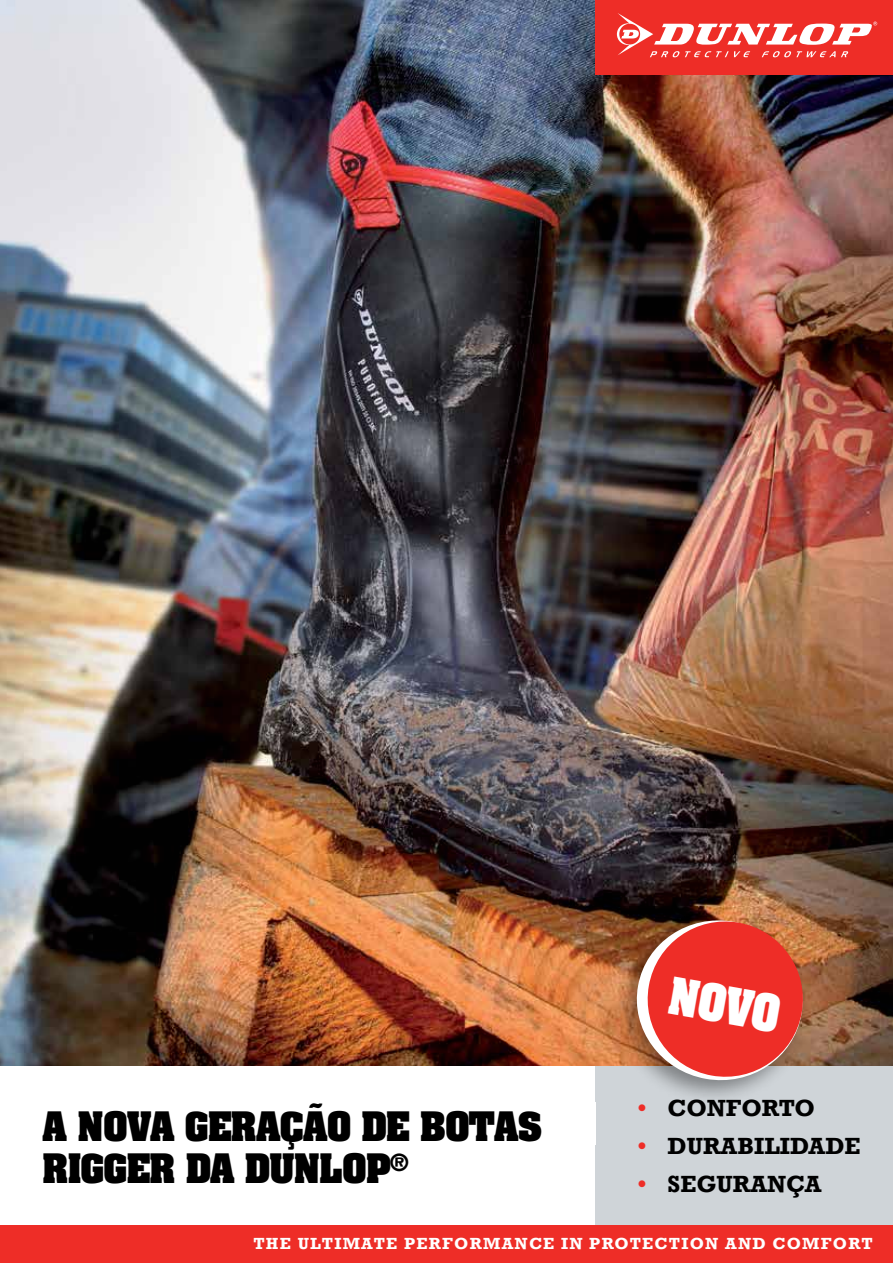
<style>
.page{position:relative;width:893px;height:1263px;background:#fff}
.page>*{position:absolute;margin:0;border:0;box-sizing:border-box;transform-origin:0 0}
.t1{font:700 43.5px "Aachen";color:#fff;scale:.9 1}
.t2{font:700 34.5px/41.4px "Aachen";letter-spacing:-.02em;color:#000}
.t3{font:700 24px "Rockwell";color:#000}
.t4{font:700 16.5px "Rockwell";letter-spacing:.075em;color:#fff}
.s1{color:#ee2d27}
</style>
<div class="page">
<div style="left:595px;top:1047px;width:298px;height:178px;background:#cfd4d8"></div>
<img style="left:0;top:0;width:893px;height:1066px">
<div style="left:595px;top:0;width:298px;height:75px;background:#ee2d27"></div>
<svg style="left:617px;top:13px;width:260px;height:44px"></svg>
<div style="left:0;top:1225px;width:893px;height:38px;background:#ee2d27"></div>
<div style="left:612px;top:912px;width:199px;height:193px;background:#000;opacity:.4"></div>
<svg style="left:630px;top:914px;width:179px;height:173px;background:#d55246"></svg>
<h1 class="t1" style="left:675px;top:963px;width:126px;rotate:10deg">NOVO</h1>
<h2 class="t2" style="left:43px;top:1105px;width:501px">A NOVA GERAÇÃO DE BOTAS<br>RIGGER DA DUNLOP<sup>®</sup></h2>
<h3 class="t3" style="left:638px;top:1093px;width:179px"><span class="s1">•</span> CONFORTO</h3>
<h3 class="t3" style="left:638px;top:1131px;width:224px"><span class="s1">•</span> DURABILIDADE</h3>
<h3 class="t3" style="left:638px;top:1169px;width:185px"><span class="s1">•</span> SEGURANÇA</h3>
<p class="t4" style="left:253px;top:1234px;width:621px">THE ULTIMATE PERFORMANCE IN PROTECTION AND COMFORT</p>
</div>
